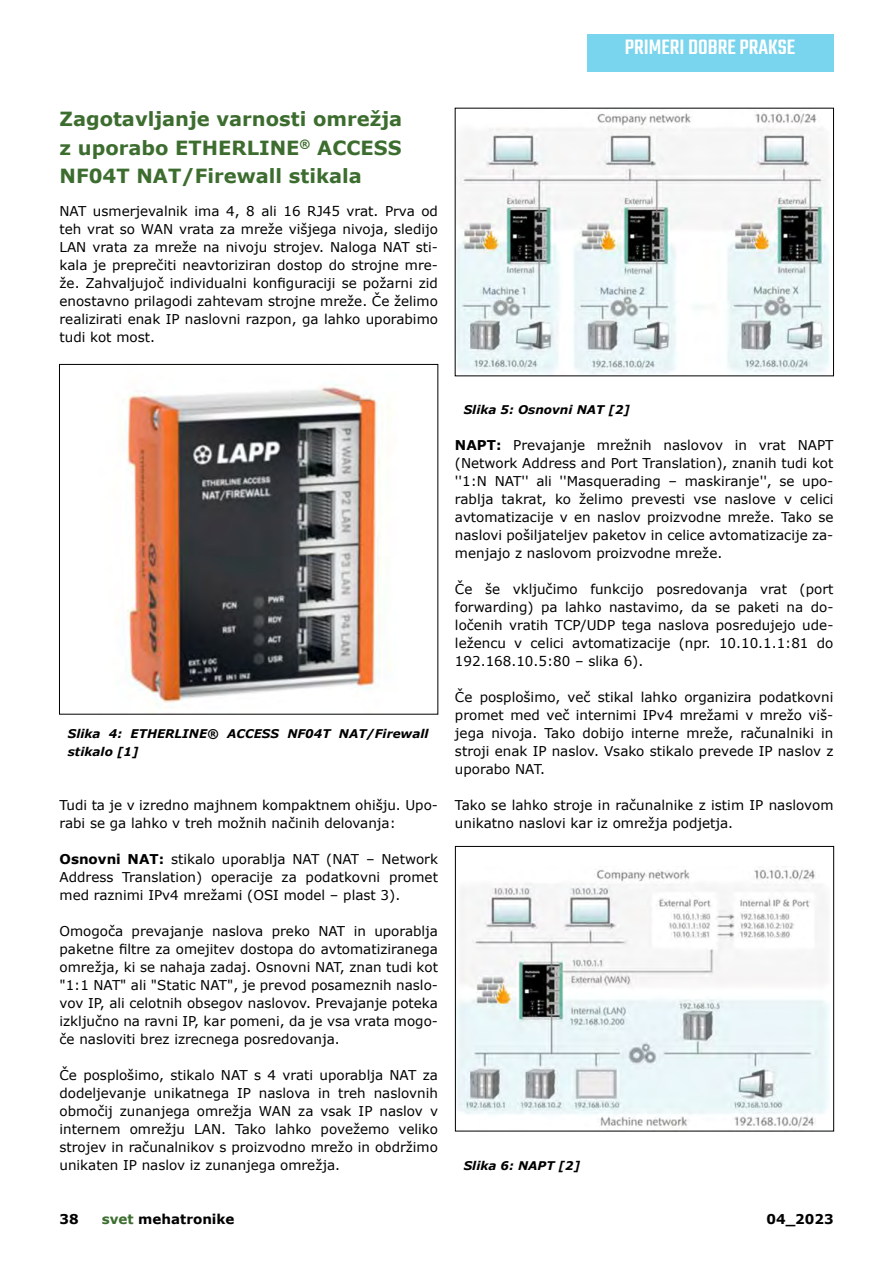
<style>
.page{position:relative;width:893px;height:1263px;background:#fff}
.page>*{position:absolute;margin:0;border:0;box-sizing:border-box;transform-origin:0 0}
.t1{font:500 22.5px "Teko";color:#fff}
.t2{font:700 19.5px/28.5px "Verdana";color:#3c6d2f;text-align:justify}
.t3{font:13.5px/18px "Verdana";color:#000;text-align:justify}
.t4{font:700 13.5px "Verdana";color:#000}
.t5{font:italic 700 12px/18px "Verdana";color:#000}
.s1{font-weight:700}
.s2{color:#3c6d2f}
</style>
<div class="page">
<div style="left:587px;top:34px;width:246px;height:38px;background:#79d4ed"></div>
<img style="left:120px;top:384px;width:269px;height:324px">
<div style="left:59px;top:364px;width:379px;height:350px;border:1px solid #000"></div>
<img style="left:457px;top:112px;width:373px;height:262px">
<img style="left:457px;top:866px;width:372px;height:263px">
<div style="left:455px;top:846px;width:379px;height:285px;border:1px solid #000"></div>
<h2 class="t2" style="left:60px;top:104px;width:344px">Zagotavljanje varnosti omrežja z uporabo ETHERLINE<sup>®</sup> ACCESS NF04T NAT/Firewall stikala</h2>
<p class="t3" style="left:60px;top:202px;width:380px">NAT usmerjevalnik ima 4, 8 ali 16 RJ45 vrat. Prva od teh vrat so WAN vrata za mreže višjega nivoja, sledijo LAN vrata za mreže na nivoju strojev. Naloga NAT sti&shy;kala je preprečiti neavtoriziran dostop do strojne mre&shy;že. Zahvaljujoč individualni konfiguraciji se požarni zid enostavno prilagodi zahtevam strojne mreže. Če želimo realizirati enak IP naslovni razpon, ga lahko uporabimo tudi kot most.</p>
<h1 class="t1" style="left:625px;top:34px;width:172px">PRIMERI DOBRE PRAKSE</h1>
<p class="t5" style="left:68px;top:724px;width:362px">Slika 4: ETHERLINE® ACCESS NF04T NAT/Firewall stikalo [1]</p>
<p class="t3" style="left:60px;top:796px;width:380px">Tudi ta je v izredno majhnem kompaktnem ohišju. Upo&shy;rabi se ga lahko v treh možnih načinih delovanja:</p>
<p class="t3" style="left:60px;top:850px;width:380px"><span class="s1">Osnovni NAT:</span> stikalo uporablja NAT (NAT – Network Address Translation) operacije za podatkovni promet med raznimi IPv4 mrežami (OSI model – plast 3).</p>
<p class="t3" style="left:60px;top:922px;width:380px">Omogoča prevajanje naslova preko NAT in uporablja paketne filtre za omejitev dostopa do avtomatiziranega omrežja, ki se nahaja zadaj. Osnovni NAT, znan tudi kot "1:1 NAT" ali "Static NAT", je prevod posameznih naslo&shy;vov IP, ali celotnih obsegov naslovov. Prevajanje poteka izključno na ravni IP, kar pomeni, da je vsa vrata mogo&shy;če nasloviti brez izrecnega posredovanja.</p>
<p class="t3" style="left:60px;top:1066px;width:380px">Če posplošimo, stikalo NAT s 4 vrati uporablja NAT za dodeljevanje unikatnega IP naslova in treh naslovnih območij zunanjega omrežja WAN za vsak IP naslov v internem omrežju LAN. Tako lahko povežemo veliko strojev in računalnikov s proizvodno mrežo in obdržimo unikaten IP naslov iz zunanjega omrežja.</p>
<p class="t5" style="left:464px;top:400px;width:168px">Slika 5: Osnovni NAT [2]</p>
<p class="t3" style="left:455px;top:436px;width:380px"><span class="s1">NAPT:</span> Prevajanje mrežnih naslovov in vrat NAPT (Network Address and Port Translation), znanih tudi kot ''1:N NAT'' ali ''Masquerading – maskiranje'', se upo&shy;rablja takrat, ko želimo prevesti vse naslove v celici avtomatizacije v en naslov proizvodne mreže. Tako se naslovi pošiljateljev paketov in celice avtomatizacije za&shy;menjajo z naslovom proizvodne mreže.</p>
<p class="t3" style="left:455px;top:580px;width:380px">Če še vključimo funkcijo posredovanja vrat (port forwarding) pa lahko nastavimo, da se paketi na do&shy;ločenih vratih TCP/UDP tega naslova posredujejo ude&shy;ležencu v celici avtomatizacije (npr. 10.10.1.1:81 do 192.168.10.5:80 – slika 6).</p>
<p class="t3" style="left:455px;top:688px;width:380px">Če posplošimo, več stikal lahko organizira podatkovni promet med več internimi IPv4 mrežami v mrežo viš&shy;jega nivoja. Tako dobijo interne mreže, računalniki in stroji enak IP naslov. Vsako stikalo prevede IP naslov z uporabo NAT.</p>
<p class="t3" style="left:455px;top:796px;width:380px">Tako se lahko stroje in računalnike z istim IP naslovom unikatno naslovi kar iz omrežja podjetja.</p>
<p class="t5" style="left:464px;top:1156px;width:118px">Slika 6: NAPT [2]</p>
<p class="t4" style="left:60px;top:1210px;width:21px">38</p>
<p class="t4" style="left:102px;top:1210px;width:134px"><span class="s2">svet</span> mehatronike</p>
<p class="t4" style="left:766px;top:1210px;width:69px">04_2023</p>
</div>
